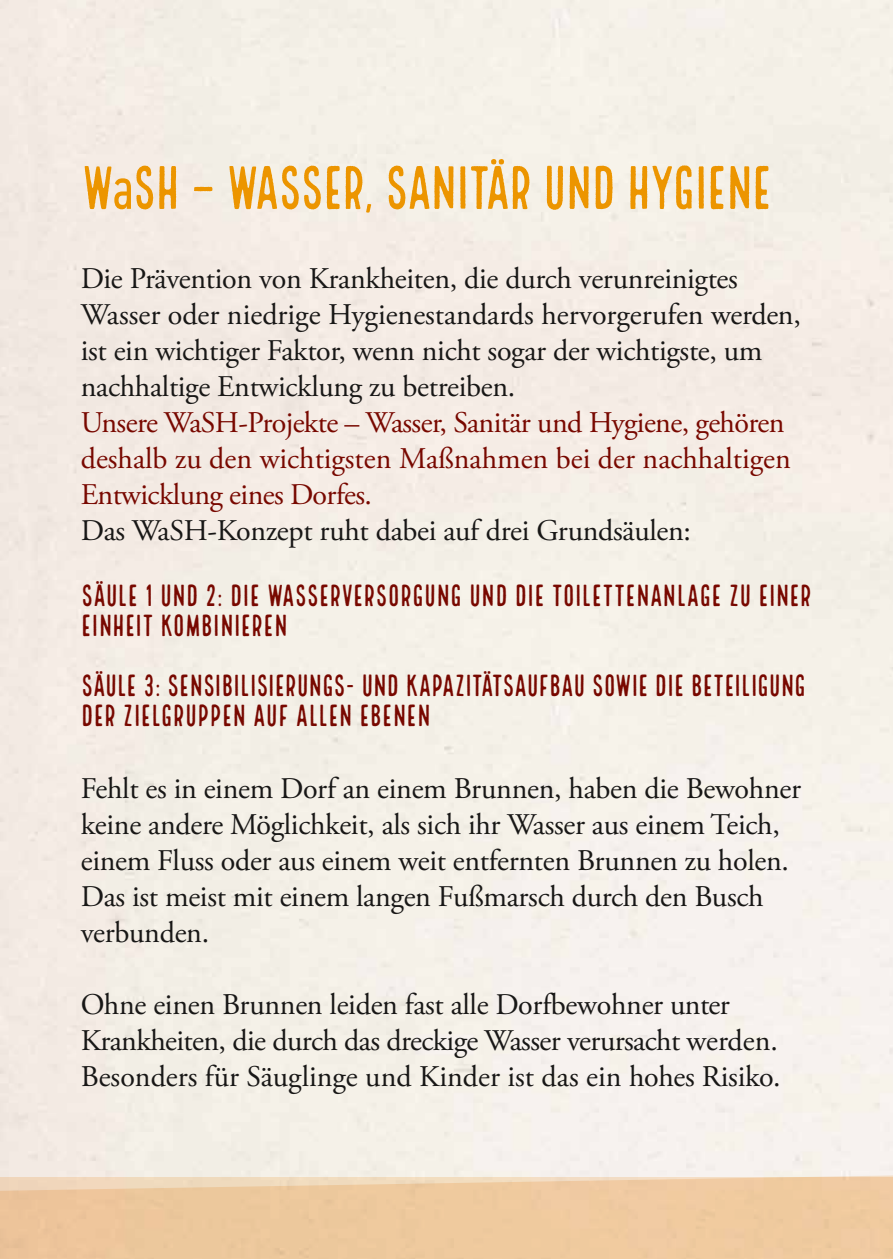
<style>
.page{position:relative;width:893px;height:1259px;background:#fff}
.page>*{position:absolute;margin:0;border:0;box-sizing:border-box;transform-origin:0 0}
.t1{font:60px "Local Brewery Four";letter-spacing:-.05em;color:#ec9500}
.t2{font:30px/36px "Adobe Garamond Pro";letter-spacing:-.01em;color:#181716}
.t3{font:30px/30px "Local Brewery Four";letter-spacing:-.02em;color:#780800}
.t4{font:30px/36px "Adobe Garamond Pro";letter-spacing:-.02em;color:#780800}
.s1{font-family:"DIN2014";font-stretch:condensed}
</style>
<div class="page">
<svg style="left:0;top:1159px;width:893px;height:100px;background:#efd0ad"></svg>
<h1 class="t1" style="left:81px;top:155px;width:694px">W<span class="s1">a</span>SH – WASSER, SANITÄR UND HYGIENE</h1>
<p class="t2" style="left:81px;top:262px;width:722px">Die Prävention von Krankheiten, die durch verunreinigtes Wasser oder niedrige Hygienestandards hervorgerufen werden, ist ein wichtiger Faktor, wenn nicht sogar der wichtigste, um nachhaltige Entwicklung zu betreiben.</p>
<p class="t4" style="left:81px;top:406px;width:711px">Unsere WaSH-Projekte – Wasser, Sanitär und Hygiene, gehören deshalb zu den wichtigsten Maßnahmen bei der nachhaltigen<br>Entwicklung eines Dorfes.</p>
<p class="t2" style="left:81px;top:514px;width:612px">Das WaSH-Konzept ruht dabei auf drei Grundsäulen:</p>
<p class="t3" style="left:81px;top:583px;width:733px">SÄULE 1 UND 2: DIE WASSERVERSORGUNG UND DIE TOILETTENANLAGE ZU EINER<br>EINHEIT KOMBINIEREN</p>
<p class="t3" style="left:81px;top:673px;width:727px">SÄULE 3: SENSIBILISIERUNGS- UND KAPAZITÄTSAUFBAU SOWIE DIE BETEILIGUNG<br>DER ZIELGRUPPEN AUF ALLEN EBENEN</p>
<p class="t2" style="left:81px;top:772px;width:722px">Fehlt es in einem Dorf an einem Brunnen, haben die Bewohner keine andere Möglichkeit, als sich ihr Wasser aus einem Teich, einem Fluss oder aus einem weit entfernten Brunnen zu holen.<br>Das ist meist mit einem langen Fußmarsch durch den Busch verbunden.</p>
<p class="t2" style="left:81px;top:988px;width:701px">Ohne einen Brunnen leiden fast alle Dorfbewohner unter<br>Krankheiten, die durch das dreckige Wasser verursacht werden.<br>Besonders für Säuglinge und Kinder ist das ein hohes Risiko.</p>
</div>
